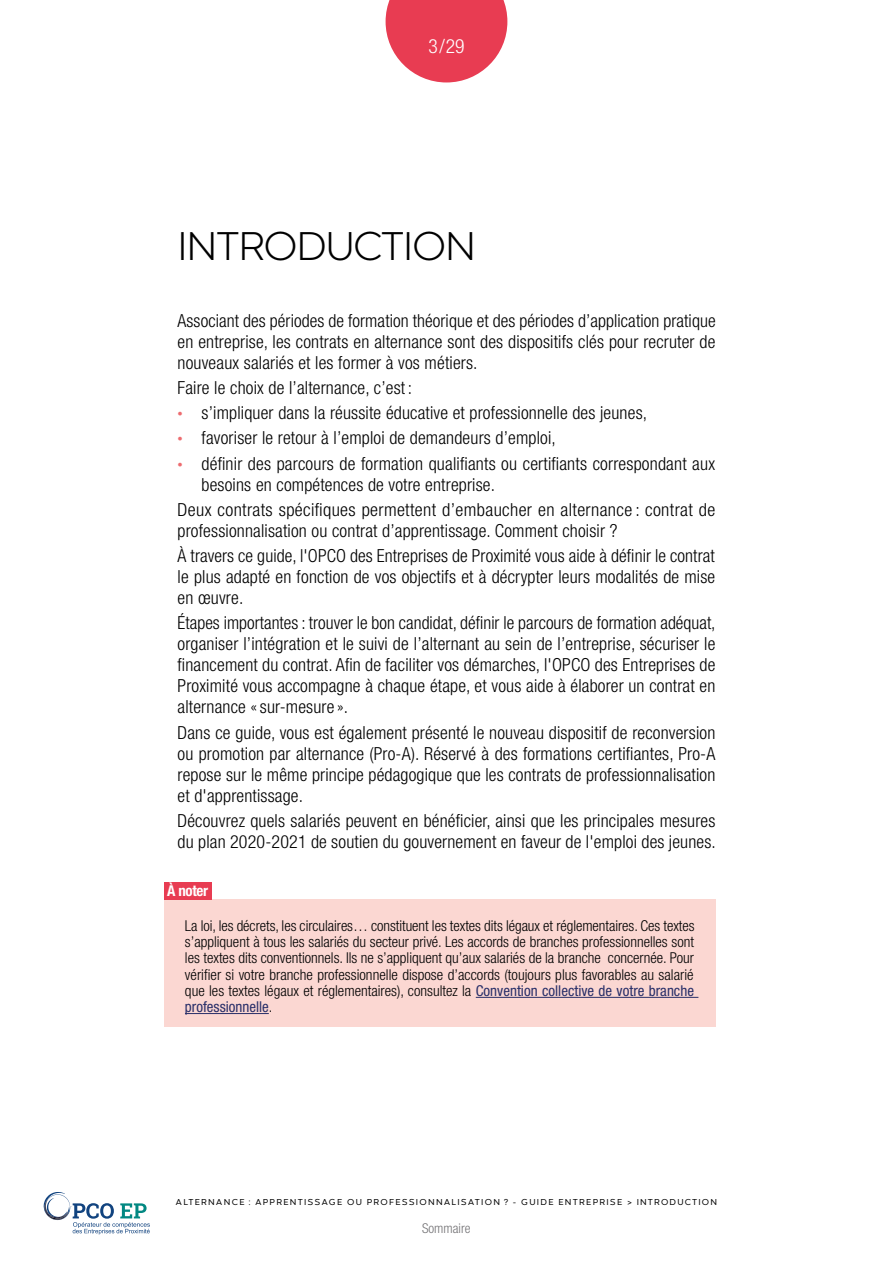
<style>
.page{position:relative;width:893px;height:1263px;background:#fff}
.page>*{position:absolute;margin:0;border:0;box-sizing:border-box;transform-origin:0 0}
.t1{font:300 42px "Codec Warm";letter-spacing:-.03em;color:#000}
.t2{font:300 condensed 19.5px "Helvetica Neue LT Std";color:#fff}
.t3{font:300 condensed 18px/21px "Helvetica Neue LT Std";letter-spacing:.01em;color:#000;text-align:justify}
.t4{font:300 condensed 15px/16.2px "Helvetica Neue LT Std";color:#000;text-align:justify}
.t5{font:700 condensed 15px "Helvetica Neue LT Std";letter-spacing:-.02em;color:#fff}
.t6{font:300 condensed 13.5px "Helvetica Neue LT Std";color:#747376}
.t7{font:9px "Codec Warm";letter-spacing:.15em;color:#000}
.s1{font-family:"Arial";font-weight:400;font-stretch:normal;font-size:15px;color:#ed6c70}
.s2{font-weight:400;color:#292f69}
</style>
<div class="page">
<svg style="left:44px;top:1192px;width:106px;height:42px"></svg>
<svg style="left:386px;top:0;width:121px;height:82px"></svg>
<div style="left:164px;top:899px;width:551px;height:128px;background:#fbd7d2"></div>
<hr style="left:476px;top:997px;width:222px;height:1px;background:#292f69">
<hr style="left:185px;top:1013px;width:84px;height:1px;background:#292f69">
<div style="left:164px;top:882px;width:48px;height:17px;background:#e83c52"></div>
<p class="t2" style="left:428px;top:35px;width:37px">3/29</p>
<h1 class="t1" style="left:178px;top:222px;width:300px">INTRODUCTION</h1>
<p class="t3" style="left:178px;top:310px;width:539px">Associant des périodes de formation théorique et des périodes d’application pratique en entreprise, les contrats en alternance sont des dispositifs clés pour recruter de nouveaux salariés et les former à vos métiers.</p>
<p class="t3" style="left:178px;top:377px;width:236px">Faire le choix de l’alternance, c’est :</p>
<p class="t3" style="left:178px;top:402px;width:471px"><span class="s1">•</span> s’impliquer dans la réussite éducative et professionnelle des jeunes,</p>
<p class="t3" style="left:178px;top:427px;width:380px"><span class="s1">•</span> favoriser le retour à l’emploi de demandeurs d’emploi,</p>
<p class="t3" style="left:202px;top:453px;width:515px;text-indent:-24px"><span class="s1">•</span> définir des parcours de formation qualifiants ou certifiants correspondant aux besoins en compétences de votre entreprise.</p>
<p class="t3" style="left:178px;top:499px;width:539px">Deux contrats spécifiques permettent d’embaucher en alternance : contrat de professionnalisation ou contrat d’apprentissage. Comment choisir ?</p>
<p class="t3" style="left:178px;top:545px;width:539px">À travers ce guide, l'OPCO des Entreprises de Proximité vous aide à définir le contrat le plus adapté en fonction de vos objectifs et à décrypter leurs modalités de mise en œuvre.</p>
<p class="t3" style="left:178px;top:612px;width:539px">Étapes importantes : trouver le bon candidat, définir le parcours de formation adéquat, organiser l’intégration et le suivi de l’alternant au sein de l’entreprise, sécuriser le financement du contrat. Afin de faciliter vos démarches, l'OPCO des Entreprises de Proximité vous accompagne à chaque étape, et vous aide à élaborer un contrat en alternance «sur-mesure ».</p>
<p class="t3" style="left:178px;top:722px;width:539px">Dans ce guide, vous est également présenté le nouveau dispositif de reconversion ou promotion par alternance (Pro-A). Réservé à des formations certifiantes, Pro-A repose sur le même principe pédagogique que les contrats de professionnalisation et d'apprentissage.</p>
<p class="t3" style="left:178px;top:810px;width:540px">Découvrez quels salariés peuvent en bénéficier, ainsi que les principales mesures du plan 2020-2021 de soutien du gouvernement en faveur de l'emploi des jeunes.</p>
<p class="t5" style="left:167px;top:882px;width:43px">À noter</p>
<p class="t4" style="left:185px;top:917px;width:511px">La loi, les décrets, les circulaires… constituent les textes dits légaux et réglementaires. Ces textes s’appliquent à tous les salariés du secteur privé. Les accords de branches professionnelles sont les textes dits conventionnels. Ils ne s’appliquent qu’aux salariés de la branche concernée. Pour vérifier si votre branche professionnelle dispose d’accords (toujours plus favorables au salarié que les textes légaux et réglementaires), consultez la <span class="s2">Convention collective de votre branche professionnelle</span>.</p>
<p class="t7" style="left:176px;top:1197px;width:542px">ALTERNANCE : APPRENTISSAGE OU PROFESSIONNALISATION ? - GUIDE ENTREPRISE &gt; INTRODUCTION</p>
<p class="t6" style="left:422px;top:1221px;width:50px">Sommaire</p>
</div>
